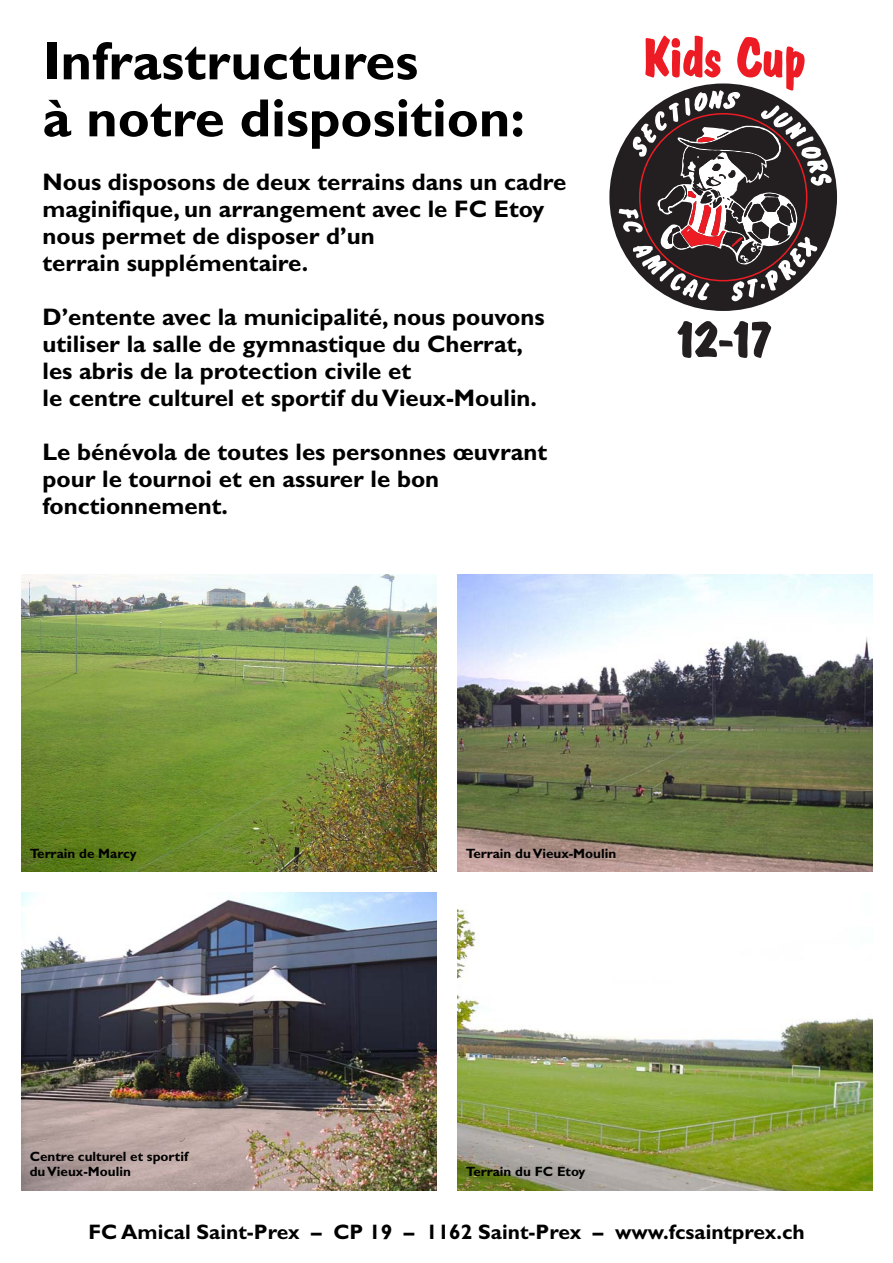
<style>
.page{position:relative;width:893px;height:1263px;background:#fff}
.page>*{position:absolute;margin:0;border:0;box-sizing:border-box;transform-origin:0 0}
.t1{font:700 55.2px "Dom Casual";letter-spacing:-.05em;color:#ed1c24}
.t2{font:700 55.2px "Dom Casual";color:#231f20}
.t3{font:700 54px/57px "Gill Sans";color:#000}
.t4{font:700 24px/27px "Gill Sans";color:#000}
.t5{font:700 21px "Gill Sans";color:#000}
.t6{font:700 13.5px/15px "Gill Sans";color:#000}
</style>
<div class="page">
<img style="left:21px;top:574px;width:415px;height:298px">
<img style="left:21px;top:893px;width:415px;height:298px">
<img style="left:457px;top:909px;width:415px;height:282px">
<img style="left:457px;top:574px;width:415px;height:298px">
<div style="left:609px;top:83px;width:228px;height:228px;background:#231f20;border-radius:50%"></div>
<svg style="left:618px;top:90px;width:213px;height:212px"></svg>
<h2 class="t3" style="left:43px;top:39px;width:484px">Infrastructures<br>à notre disposition:</h2>
<p class="t4" style="left:43px;top:171px;width:525px">Nous disposons de deux terrains dans un cadre maginifique, un arrangement avec le FC Etoy nous permet de disposer d’un<br>terrain supplémentaire.</p>
<p class="t4" style="left:43px;top:306px;width:503px">D’entente avec la municipalité, nous pouvons utiliser la salle de gymnastique du Cherrat, les abris de la protection civile et<br>le centre culturel et sportif du Vieux-Moulin.</p>
<p class="t4" style="left:43px;top:441px;width:506px">Le bénévola de toutes les personnes œuvrant pour le tournoi et en assurer le bon fonctionnement.</p>
<h1 class="t1" style="left:641px;top:36px;width:167px">Kids Cup</h1>
<h1 class="t2" style="left:676px;top:316px;width:98px">12-17</h1>
<p class="t6" style="left:30px;top:847px;width:108px">Terrain de Marcy</p>
<p class="t6" style="left:30px;top:1151px;width:160px">Centre culturel et sportif du Vieux-Moulin</p>
<p class="t6" style="left:466px;top:847px;width:152px">Terrain du Vieux-Moulin</p>
<p class="t6" style="left:466px;top:1166px;width:121px">Terrain du FC Etoy</p>
<p class="t5" style="left:89px;top:1225px;width:717px">FC Amical Saint-Prex – CP 19 – 1162 Saint-Prex – www.fcsaintprex.ch</p>
</div>
